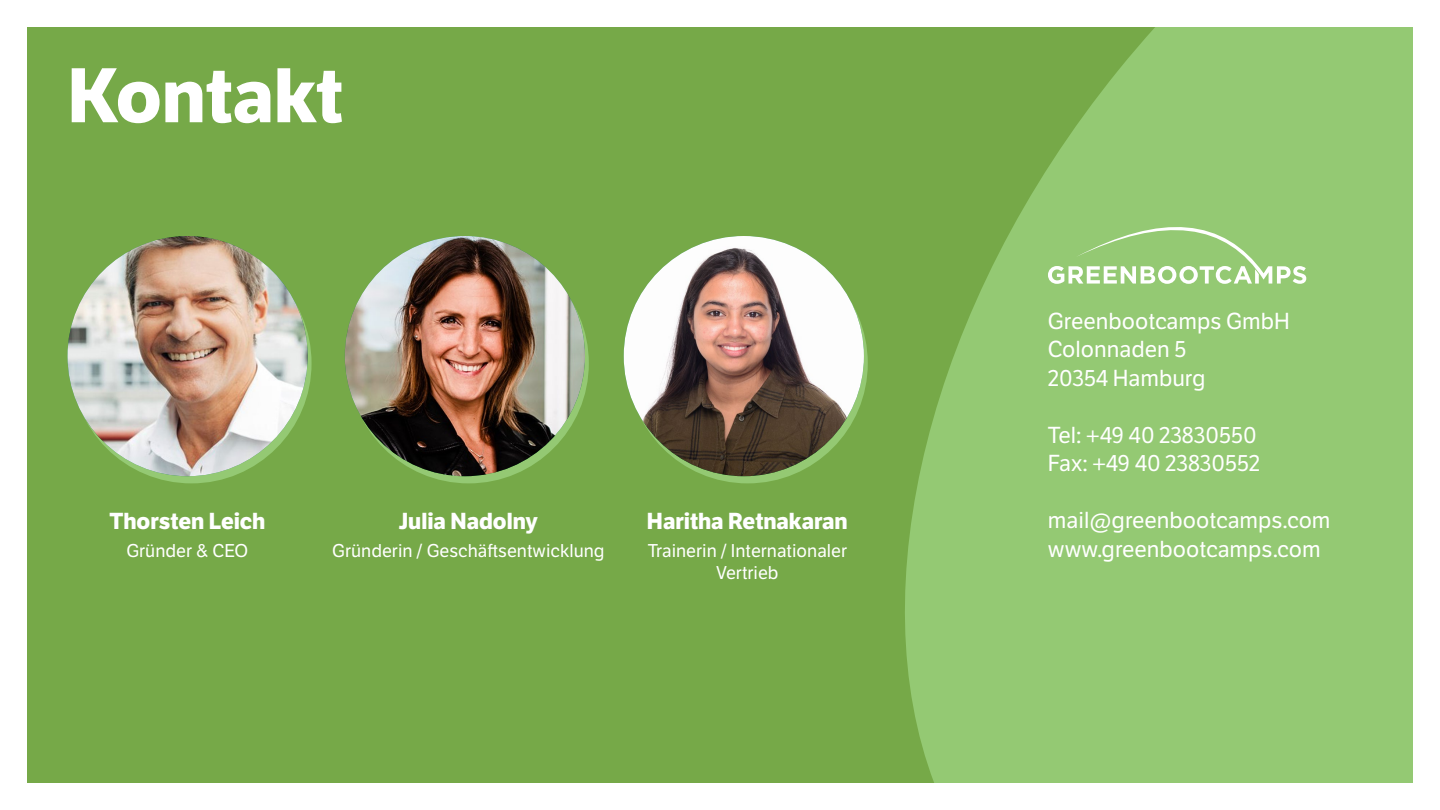
<style>
.page{position:relative;width:1440px;height:810px;background:#fff}
.page>*{position:absolute;margin:0;border:0;box-sizing:border-box;transform-origin:0 0}
.t1{font:700 75px "LFT Etica";color:#fff}
.t2{font:22.5px "LFT Etica";color:#fff}
.t3{font:700 22.5px "LFT Etica";color:#fff}
.t4{font:18px/21.6px "LFT Etica";color:#fff;text-align:center}
</style>
<div class="page">
<div style="left:27px;top:27px;width:1386px;height:756px;background:#76a948"></div>
<svg style="left:866px;top:27px;width:547px;height:756px;fill:#94c973"></svg>
<svg style="left:1048px;top:227px;width:258px;height:57px;background:#a7d28c"></svg>
<div style="left:71px;top:243px;width:241px;height:240px;background:#94c973;border-radius:50%"></div>
<img style="left:68px;top:236px;width:240px;height:240px;border-radius:120px">
<div style="left:349px;top:243px;width:240px;height:240px;background:#94c973;border-radius:50%"></div>
<img style="left:345px;top:236px;width:240px;height:240px;border-radius:120px">
<div style="left:628px;top:243px;width:240px;height:240px;background:#94c973;border-radius:50%"></div>
<img style="left:624px;top:236px;width:240px;height:240px;border-radius:120px">
<p class="t1" style="left:68px;top:50px;width:277px">Kontakt</p>
<p class="t3" style="left:109px;top:507px;width:158px">Thorsten Leich</p>
<p class="t4" style="left:126px;top:540px;width:123px">Gründer &amp; CEO</p>
<p class="t3" style="left:399px;top:507px;width:141px">Julia Nadolny</p>
<p class="t4" style="left:332px;top:540px;width:274px">Gründerin / Geschäftsentwicklung</p>
<p class="t3" style="left:647px;top:507px;width:202px">Haritha Retnakaran</p>
<p class="t4" style="left:648px;top:540px;width:201px">Trainerin / Internationaler<br>Vertrieb</p>
<p class="t2" style="left:1048px;top:308px;width:243px">Greenbootcamps GmbH</p>
<p class="t2" style="left:1048px;top:336px;width:140px">Colonnaden 5</p>
<p class="t2" style="left:1048px;top:365px;width:159px">20354 Hamburg</p>
<p class="t2" style="left:1048px;top:422px;width:210px">Tel: +49 40 23830550</p>
<p class="t2" style="left:1048px;top:450px;width:214px">Fax: +49 40 23830552</p>
<p class="t2" style="left:1048px;top:507px;width:284px">mail@greenbootcamps.com</p>
<p class="t2" style="left:1048px;top:536px;width:274px">www.greenbootcamps.com</p>
</div>
